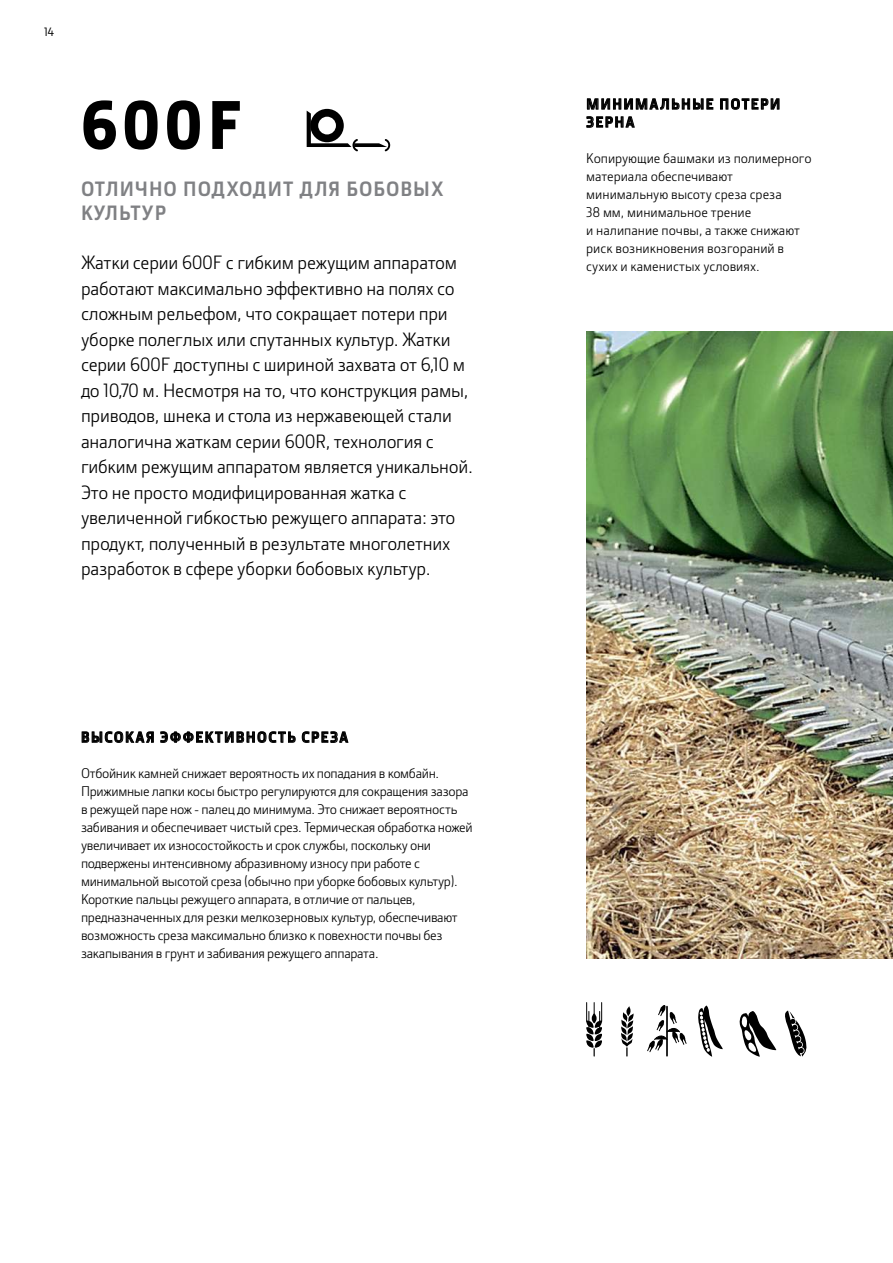
<style>
.page{position:relative;width:893px;height:1263px;background:#fff}
.page>*{position:absolute;margin:0;border:0;box-sizing:border-box;transform-origin:0 0}
.t1{font:700 66px "JD Sans Pro";color:#000}
.t2{font:700 21px/24px "JD Sans Pro";letter-spacing:.05em;color:#808184}
.t3{font:19.5px/25.5px "JD Sans Pro";letter-spacing:-.01em;color:#000}
.t4{font:700 15px/18px "JD Sans Pro";letter-spacing:.105em;color:#000}
.t5{font:14.25px/18px "JD Sans Pro";letter-spacing:-.02em;color:#000}
.t6{font:14.25px/18px "JD Sans Pro";color:#000}
.t7{font:500 12px "JD Sans Pro";color:#000}
</style>
<div class="page">
<svg style="left:739px;top:1011px;width:38px;height:46px"></svg>
<svg style="left:698px;top:1005px;width:25px;height:52px"></svg>
<svg style="left:785px;top:1010px;width:22px;height:47px"></svg>
<svg style="left:586px;top:1002px;width:16px;height:54px"></svg>
<svg style="left:621px;top:1006px;width:13px;height:50px"></svg>
<hr style="left:666px;top:1006px;width:2px;height:50px;background:#000">
<svg style="left:647px;top:1005px;width:39px;height:47px"></svg>
<img style="left:586px;top:332px;width:307px;height:626px">
<svg style="left:82px;top:731px;width:72px;height:12px"></svg>
<svg style="left:160px;top:731px;width:135px;height:12px"></svg>
<svg style="left:302px;top:731px;width:46px;height:12px"></svg>
<svg style="left:83px;top:100px;width:33px;height:50px"></svg>
<svg style="left:124px;top:100px;width:34px;height:50px"></svg>
<svg style="left:167px;top:100px;width:33px;height:50px"></svg>
<svg style="left:212px;top:101px;width:28px;height:48px"></svg>
<svg style="left:587px;top:98px;width:126px;height:11px"></svg>
<svg style="left:720px;top:98px;width:59px;height:12px"></svg>
<svg style="left:587px;top:116px;width:47px;height:12px"></svg>
<svg style="left:307px;top:109px;width:83px;height:42px"></svg>
<p class="t7" style="left:44px;top:23px;width:11px">14</p>
<h1 class="t1" style="left:81px;top:82px;width:161px">600F</h1>
<h2 class="t2" style="left:81px;top:176px;width:364px">ОТЛИЧНО ПОДХОДИТ ДЛЯ БОБОВЫХ<br>КУЛЬТУР</h2>
<p class="t3" style="left:81px;top:249px;width:394px">Жатки серии 600F с гибким режущим аппаратом работают максимально эффективно на полях со сложным рельефом, что сокращает потери при уборке полеглых или спутанных культур. Жатки серии 600F доступны с шириной захвата от 6,10 м до 10,70 м. Несмотря на то, что конструкция рамы, приводов, шнека и стола из нержавеющей стали аналогична жаткам серии 600R, технология с гибким режущим аппаратом является уникальной.<br>Это не просто модифицированная жатка с увеличенной гибкостью режущего аппарата: это продукт, полученный в результате многолетних разработок в сфере уборки бобовых культур.</p>
<p class="t4" style="left:81px;top:728px;width:268px">ВЫСОКАЯ ЭФФЕКТИВНОСТЬ СРЕЗА</p>
<p class="t5" style="left:81px;top:764px;width:393px">Отбойник камней снижает вероятность их попадания в комбайн.<br>Прижимные лапки косы быстро регулируются для сокращения зазора в режущей паре нож - палец до минимума. Это снижает вероятность забивания и обеспечивает чистый срез. Термическая обработка ножей увеличивает их износостойкость и срок службы, поскольку они подвержены интенсивному абразивному износу при работе с минимальной высотой среза (обычно при уборке бобовых культур).<br>Короткие пальцы режущего аппарата, в отличие от пальцев, предназначенных для резки мелкозерновых культур, обеспечивают возможность среза максимально близко к повехности почвы без закапывания в грунт и забивания режущего аппарата.</p>
<p class="t4" style="left:586px;top:95px;width:195px">МИНИМАЛЬНЫЕ ПОТЕРИ<br>ЗЕРНА</p>
<p class="t6" style="left:586px;top:149px;width:227px">Копирующие башмаки из полимерного материала обеспечивают минимальную высоту среза среза<br>38 мм, минимальное трение<br>и налипание почвы, а также снижают риск возникновения возгораний в сухих и каменистых условиях.</p>
</div>
